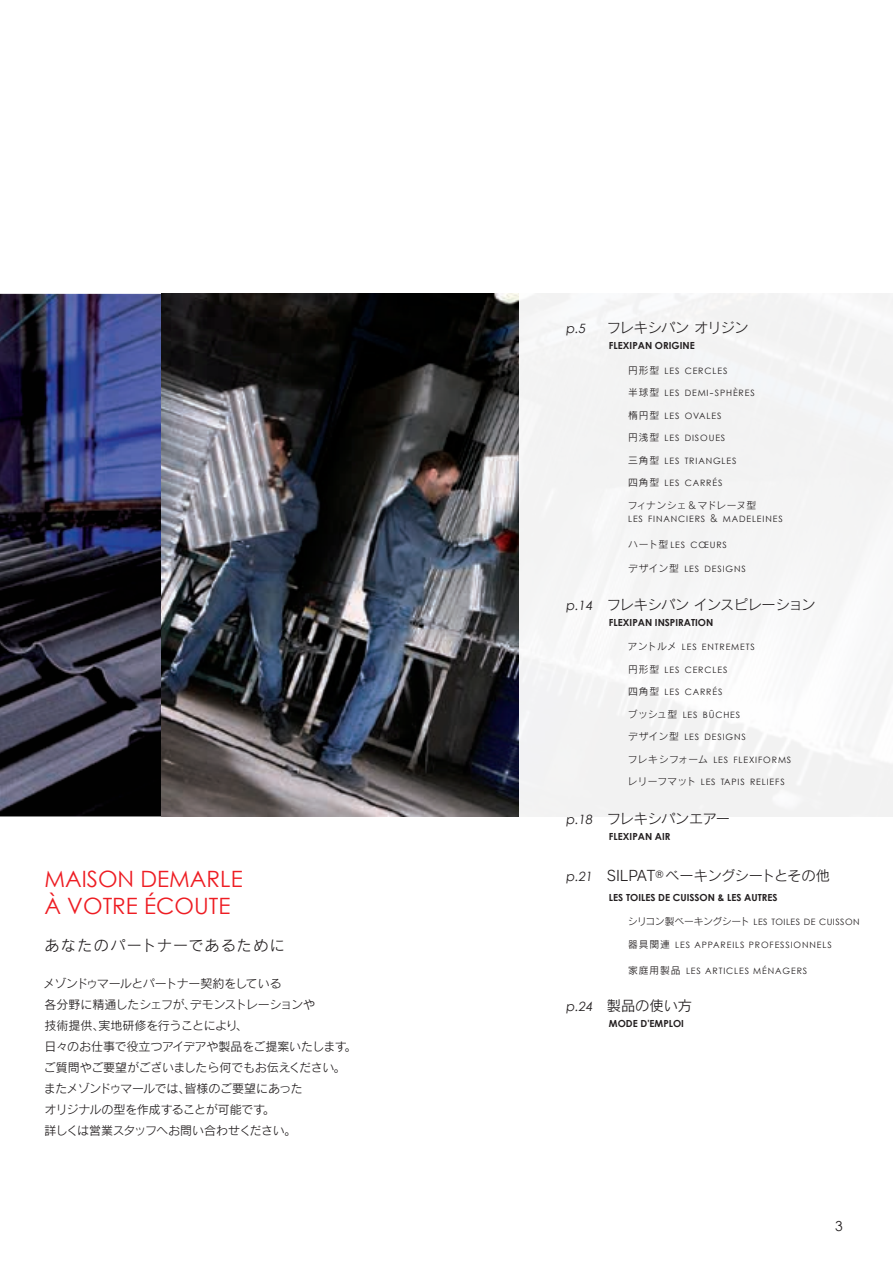
<style>
.page{position:relative;width:893px;height:1263px;background:#fff}
.page>*{position:absolute;margin:0;border:0;box-sizing:border-box;transform-origin:0 0}
.t1{font:22.5px/27px "Century Gothic";color:#ee1d23}
.t2{font:15px "Rodin Pro N M";letter-spacing:.1em;color:#231f20}
.t3{font:14.25px "Rodin Pro N M";letter-spacing:-.04em;color:#231f20}
.t4{font:14.25px "Rodin Pro N M";color:#231f20}
.t5{font:13.8px "Century Gothic";color:#231f20}
.t6{font:12.9px "Century Gothic";color:#231f20}
.t7{font:12px/21px "Rodin Pro N M";letter-spacing:-.03em;color:#231f20}
.t8{font:700 9.75px "Century Gothic";color:#231f20}
.t9{font:9.75px "Rodin Pro N M";letter-spacing:.015em;color:#231f20}
.t10{font:8.7px "Century Gothic";letter-spacing:.1em;color:#231f20}
.t11{font:8.7px "Century Gothic";letter-spacing:.05em;color:#231f20}
.s1{font-family:"Rodin Pro N M";font-size:9.75px}
.s2{font-family:"Century Gothic";font-size:12.9px}
</style>
<div class="page">
<img style="left:0;top:293px;width:520px;height:523px">
<h1 class="t1" style="left:44px;top:865px;width:200px">MAISON DEMARLE<br>À VOTRE ÉCOUTE</h1>
<h2 class="t2" style="left:44px;top:936px;width:242px">あなたのパートナーであるために</h2>
<h3 class="t7" style="left:43px;top:972px;width:315px">メゾンドゥマールとパートナー契約をしている<br>各分野に精通したシェフが、デモンストレーションや<br>技術提供、実地研修を行うことにより、<br>日々のお仕事で役立つアイデアや製品をご提案いたします。ご質問やご要望がございましたら何でもお伝えください。またメゾンドゥマールでは、皆様のご要望にあった<br>オリジナルの型を作成することが可能です。<br>詳しくは営業スタッフヘお問い合わせください。</h3>
<h3 class="t6" style="left:566px;top:319px;width:23px">p.5</h3>
<h3 class="t3" style="left:607px;top:318px;width:143px">フレキシパン オリジン</h3>
<p class="t8" style="left:609px;top:339px;width:87px">FLEXIPAN ORIGINE</p>
<p class="t10" style="left:628px;top:364px;width:101px"><span class="s1">円形型</span> LES CERCLES</p>
<p class="t10" style="left:628px;top:387px;width:128px"><span class="s1">半球型</span> LES DEMI<span class="s1">-</span>SPHÈRES</p>
<p class="t10" style="left:628px;top:409px;width:95px"><span class="s1">楕円型</span> LES OVALES</p>
<p class="t10" style="left:628px;top:432px;width:99px"><span class="s1">円浅型</span> LES DISOUES</p>
<p class="t10" style="left:628px;top:454px;width:110px"><span class="s1">三角型</span> LES TRIANGLES</p>
<p class="t10" style="left:628px;top:477px;width:96px"><span class="s1">四角型</span> LES CARRÉS</p>
<p class="t9" style="left:628px;top:499px;width:130px">フィナンシェ＆マドレーヌ型</p>
<p class="t10" style="left:628px;top:513px;width:156px">LES FINANCIERS <span class="s1">&amp;</span> MADELEINES</p>
<p class="t10" style="left:628px;top:539px;width:100px"><span class="s1">ハート型</span> LES CŒURS</p>
<p class="t10" style="left:628px;top:563px;width:119px"><span class="s1">デザイン型</span> LES DESIGNS</p>
<h3 class="t3" style="left:566px;top:595px;width:251px"><span class="s2">p.14</span> フレキシパン インスピレーション</h3>
<p class="t8" style="left:609px;top:615px;width:106px">FLEXIPAN INSPIRATION</p>
<p class="t10" style="left:627px;top:641px;width:129px"><span class="s1">アントルメ</span> LES ENTREMETS</p>
<p class="t10" style="left:628px;top:663px;width:101px"><span class="s1">円形型</span> LES CERCLES</p>
<p class="t10" style="left:628px;top:686px;width:96px"><span class="s1">四角型</span> LES CARRÉS</p>
<p class="t10" style="left:628px;top:708px;width:114px"><span class="s1">ブッシュ型</span> LES BÛCHES</p>
<p class="t10" style="left:628px;top:731px;width:119px"><span class="s1">デザイン型</span> LES DESIGNS</p>
<p class="t10" style="left:628px;top:753px;width:165px"><span class="s1">フレキシフォーム</span> LES FLEXIFORMS</p>
<p class="t10" style="left:628px;top:776px;width:159px"><span class="s1">レリーフマット</span> LES TAPIS RELIEFS</p>
<h3 class="t3" style="left:566px;top:809px;width:166px"><span class="s2">p.18</span> フレキシパンエアー</h3>
<p class="t8" style="left:609px;top:829px;width:63px">FLEXIPAN AIR</p>
<h3 class="t4" style="left:566px;top:866px;width:266px"><span class="s2">p.21</span> SILPAT<sup>®</sup> ベーキングシートとその他</h3>
<p class="t8" style="left:609px;top:890px;width:170px">LES TOILES DE CUISSON &amp; LES AUTRES</p>
<p class="t11" style="left:628px;top:916px;width:233px"><span class="s1">シリコン製ベーキングシート</span> LES TOILES DE CUISSON</p>
<p class="t10" style="left:628px;top:939px;width:205px"><span class="s1">器具関連</span> LES APPAREILS PROFESSIONNELS</p>
<p class="t10" style="left:628px;top:965px;width:181px"><span class="s1">家庭用製品</span> LES ARTICLES MÉNAGERS</p>
<h3 class="t3" style="left:566px;top:996px;width:128px"><span class="s2">p.24</span> 製品の使い方</h3>
<p class="t8" style="left:609px;top:1016px;width:77px">MODE D'EMPLOI</p>
<h3 class="t5" style="left:835px;top:1216px;width:9px">3</h3>
</div>
